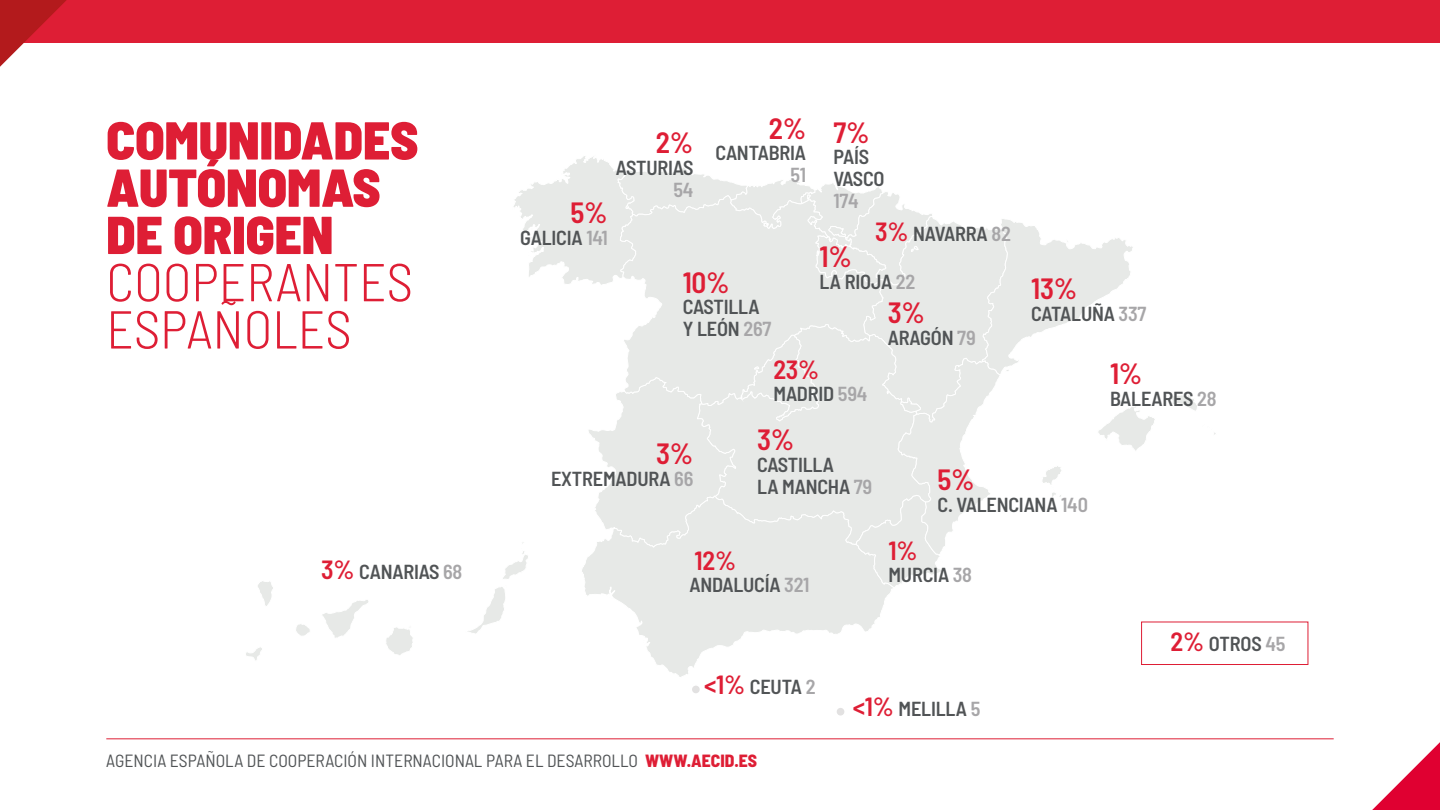
<style>
.page{position:relative;width:1440px;height:810px;background:#fff}
.page>*{position:absolute;margin:0;border:0;box-sizing:border-box;transform-origin:0 0}
.t1{font:900 semi-condensed 53.25px/47.2px "Barlow";color:#de1e35}
.t2{font:300 semi-condensed 53.25px/47.2px "Barlow";color:#de1e35}
.t3{font:600 semi-condensed 29.25px "Barlow";color:#de1e35}
.t4{font:600 semi-condensed 26.25px "Barlow";color:#de1e35}
.t5{font:600 semi-condensed 20.25px "Barlow";letter-spacing:-.01em;color:#515456}
.t6{font:600 semi-condensed 20.25px "Barlow";letter-spacing:-.01em;color:#a7a6a8}
.t7{font:semi-condensed 17.62px "Barlow";color:#515456}
.s1{font-size:26.25px;color:#de1e35}
.s2{color:#a7a6a8}
.s3{font-weight:800;color:#de1e35}
</style>
<div class="page">
<hr style="left:106px;top:738px;width:1228px;height:1px;background:#de1e35">
<div style="left:0;top:0;width:1440px;height:43px;background:#de1e35"></div>
<svg style="left:0;top:0;width:67px;height:67px"></svg>
<svg style="left:1372px;top:742px;width:68px;height:68px"></svg>
<svg style="left:643px;top:635px;width:100px;height:42px;fill:#eeefee"></svg>
<svg style="left:1171px;top:395px;width:26px;height:16px"></svg>
<svg style="left:258px;top:581px;width:15px;height:25px"></svg>
<svg style="left:296px;top:624px;width:14px;height:12px"></svg>
<svg style="left:322px;top:600px;width:46px;height:38px"></svg>
<svg style="left:386px;top:627px;width:27px;height:28px"></svg>
<svg style="left:468px;top:156px;width:689px;height:479px"></svg>
<svg style="left:246px;top:647px;width:16px;height:13px"></svg>
<div style="left:692px;top:686px;width:8px;height:7px;background:#e2e1e1;border-radius:50%"></div>
<div style="left:837px;top:708px;width:7px;height:8px;background:#e2e1e1;border-radius:50%"></div>
<div style="left:1141px;top:622px;width:167px;height:43px;border:1px solid #de1e35"></div>
<p class="t1" style="left:106px;top:114px;width:314px">COMUNIDADES<br>AUTÓNOMAS<br>DE ORIGEN</p>
<p class="t2" style="left:106px;top:255px;width:308px">COOPERANTES<br>ESPAÑOLES</p>
<p class="t5" style="left:321px;top:557px;width:143px"><span class="s1">3%</span> CANARIAS <span class="s2">68</span></p>
<p class="t3" style="left:571px;top:192px;width:39px">5%</p>
<p class="t5" style="left:520px;top:223px;width:89px">GALICIA <span class="s2">141</span></p>
<p class="t3" style="left:656px;top:121px;width:39px">2%</p>
<p class="t5" style="left:616px;top:153px;width:79px">ASTURIAS</p>
<p class="t6" style="left:673px;top:175px;width:22px">54</p>
<p class="t3" style="left:769px;top:107px;width:39px">2%</p>
<p class="t5" style="left:716px;top:139px;width:92px">CANTABRIA</p>
<p class="t6" style="left:791px;top:160px;width:17px">51</p>
<p class="t3" style="left:683px;top:261px;width:48px">10%</p>
<p class="t5" style="left:683px;top:292px;width:78px">CASTILLA</p>
<p class="t5" style="left:683px;top:314px;width:90px">Y LEÓN <span class="s2">267</span></p>
<p class="t3" style="left:833px;top:111px;width:38px">7%</p>
<p class="t5" style="left:833px;top:142px;width:37px">PAÍS</p>
<p class="t5" style="left:833px;top:164px;width:53px">VASCO</p>
<p class="t6" style="left:833px;top:186px;width:27px">174</p>
<p class="t5" style="left:875px;top:219px;width:137px"><span class="s1">3%</span> NAVARRA <span class="s2">82</span></p>
<p class="t3" style="left:820px;top:235px;width:34px">1%</p>
<p class="t5" style="left:820px;top:267px;width:97px">LA RIOJA <span class="s2">22</span></p>
<p class="t3" style="left:888px;top:292px;width:39px">3%</p>
<p class="t5" style="left:888px;top:323px;width:90px">ARAGÓN <span class="s2">79</span></p>
<p class="t4" style="left:773px;top:351px;width:47px">23%</p>
<p class="t5" style="left:773px;top:379px;width:95px">MADRID <span class="s2">594</span></p>
<p class="t3" style="left:1031px;top:268px;width:48px">13%</p>
<p class="t5" style="left:1031px;top:299px;width:117px">CATALUÑA <span class="s2">337</span></p>
<p class="t3" style="left:1110px;top:353px;width:34px">1%</p>
<p class="t5" style="left:1110px;top:384px;width:108px">BALEARES <span class="s2">28</span></p>
<p class="t3" style="left:656px;top:432px;width:39px">3%</p>
<p class="t5" style="left:551px;top:464px;width:144px">EXTREMADURA <span class="s2">66</span></p>
<p class="t3" style="left:757px;top:419px;width:39px">3%</p>
<p class="t5" style="left:757px;top:450px;width:78px">CASTILLA</p>
<p class="t5" style="left:757px;top:472px;width:117px">LA MANCHA <span class="s2">79</span></p>
<p class="t4" style="left:694px;top:542px;width:43px">12%</p>
<p class="t5" style="left:689px;top:570px;width:121px">ANDALUCÍA <span class="s2">321</span></p>
<p class="t3" style="left:938px;top:459px;width:39px">5%</p>
<p class="t5" style="left:938px;top:490px;width:152px">C. VALENCIANA <span class="s2">140</span></p>
<p class="t4" style="left:888px;top:531px;width:31px">1%</p>
<p class="t5" style="left:888px;top:560px;width:85px">MURCIA <span class="s2">38</span></p>
<p class="t5" style="left:704px;top:672px;width:113px"><span class="s1">&lt;1%</span> CEUTA <span class="s2">2</span></p>
<p class="t5" style="left:853px;top:694px;width:129px"><span class="s1">&lt;1%</span> MELILLA <span class="s2">5</span></p>
<p class="t5" style="left:1171px;top:629px;width:116px"><span class="s1">2%</span> OTROS <span class="s2">45</span></p>
<p class="t7" style="left:106px;top:748px;width:652px">AGENCIA ESPAÑOLA DE COOPERACIÓN INTERNACIONAL PARA EL DESARROLLO <span class="s3">WWW.AECID.ES</span></p>
</div>
